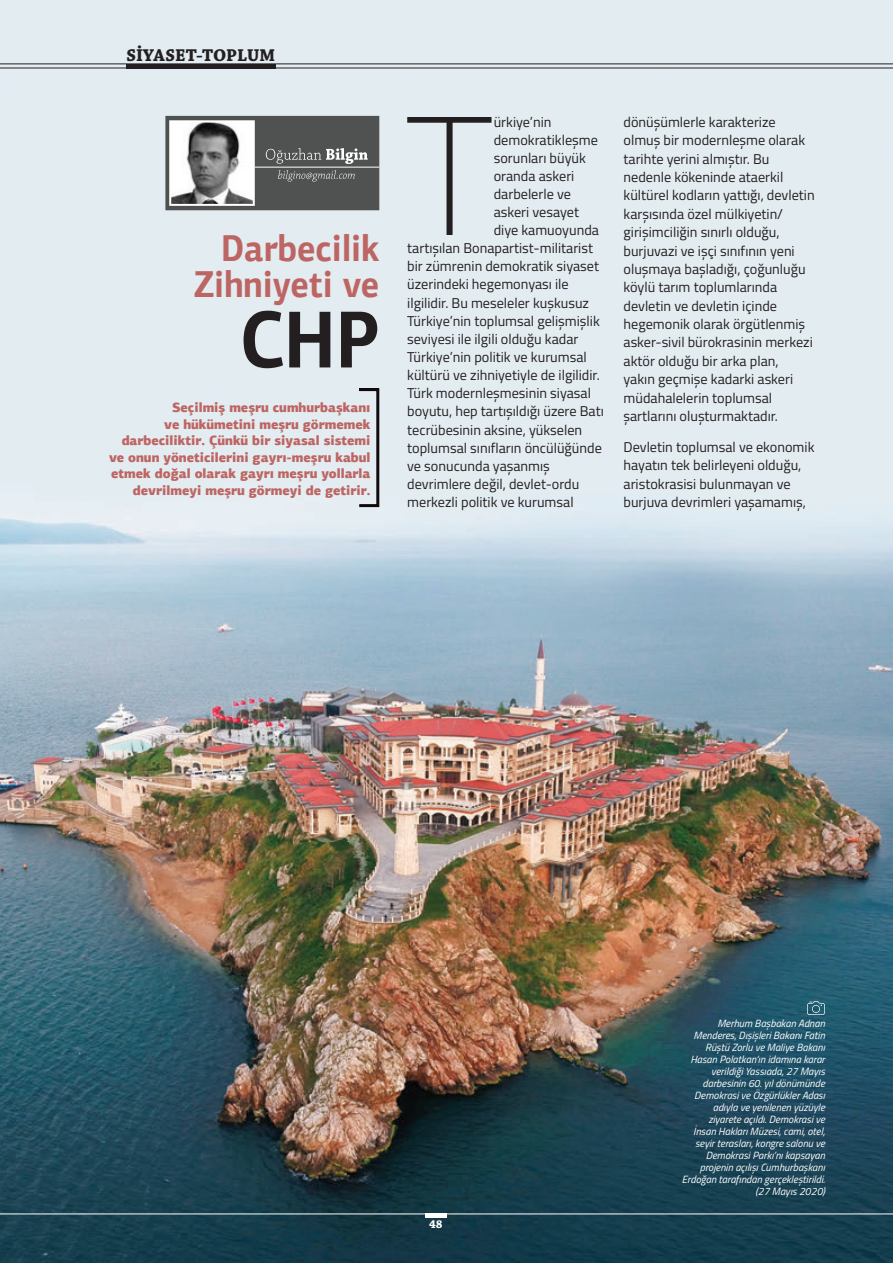
<style>
.page{position:relative;width:893px;height:1263px;background:#fff}
.page>*{position:absolute;margin:0;border:0;box-sizing:border-box;transform-origin:0 0}
.t1{font:100 168.6px "Titillium Web";color:#231f20}
.t2{font:700 81px "PF Agora Sans Pro";color:#231f20;scale:.9 1}
.t3{font:700 37.5px/36px "PF Agora Sans Pro";color:#bd6563;text-align:right;scale:.9 1}
.t4{font:700 18px "Chaparral Pro";color:#231f20}
.t5{font:14.25px/18.3px "Titillium Web";color:#231f20}
.t6{font:900 13.5px/16.5px "PF Agora Sans Pro";color:#bd6563;text-align:right;scale:.95 1}
.t7{font:700 12px "Chaparral Pro";color:#fff}
.t8{font:italic 10.5px/12px "Titillium Web";color:#fff;text-align:right}
</style>
<div class="page">
<img style="left:0;top:0;width:893px;height:1263px">
<svg style="left:356px;top:386px;width:25px;height:123px;background:#c3cace"></svg>
<svg style="left:165px;top:116px;width:214px;height:94px"></svg>
<svg style="left:807px;top:1001px;width:18px;height:14px"></svg>
<hr style="left:0;top:64px;width:893px;height:1px;background:#231f20">
<hr style="left:0;top:68px;width:893px;height:1px;background:#231f20">
<hr style="left:126px;top:64px;width:150px;height:4px;background:#231f20">
<hr style="left:425px;top:1214px;width:21px;height:4px;background:#fff">
<hr style="left:0;top:1214px;width:893px;height:1px;background:#fff">
<p class="t4" style="left:126px;top:44px;width:150px">SİYASET-TOPLUM</p>
<h3 class="t3" style="left:194px;top:230px;width:207px">Darbecilik<br>Zihniyeti ve</h3>
<h2 class="t2" style="left:240px;top:288px;width:157px">CHP</h2>
<p class="t6" style="left:109px;top:399px;width:277px">Seçilmiş meşru cumhurbaşkanı<br>ve hükümetini meşru görmemek darbeciliktir. Çünkü bir siyasal sistemi ve onun yöneticilerini gayrı-meşru kabul etmek doğal olarak gayrı meşru yollarla devrilmeyi meşru görmeyi de getirir.</p>
<h1 class="t1" style="left:405px;top:56px;width:90px">T</h1>
<p class="t5" style="left:494px;top:112px;width:59px">ürkiye’nin</p>
<p class="t5" style="left:494px;top:130px;width:106px">demokratikleşme</p>
<p class="t5" style="left:494px;top:148px;width:94px">sorunları büyük</p>
<p class="t5" style="left:494px;top:166px;width:82px">oranda askeri</p>
<p class="t5" style="left:494px;top:184px;width:79px">darbelerle ve</p>
<p class="t5" style="left:494px;top:202px;width:87px">askeri vesayet</p>
<p class="t5" style="left:494px;top:220px;width:107px">diye kamuoyunda</p>
<p class="t5" style="left:407px;top:238px;width:187px">tartışılan Bonapartist-militarist</p>
<p class="t5" style="left:407px;top:256px;width:193px">bir zümrenin demokratik siyaset</p>
<p class="t5" style="left:407px;top:275px;width:163px">üzerindeki hegemonyası ile</p>
<p class="t5" style="left:407px;top:293px;width:183px">ilgilidir. Bu meseleler kuşkusuz</p>
<p class="t5" style="left:407px;top:311px;width:194px">Türkiye’nin toplumsal gelişmişlik</p>
<p class="t5" style="left:407px;top:329px;width:173px">seviyesi ile ilgili olduğu kadar</p>
<p class="t5" style="left:407px;top:347px;width:181px">Türkiye’nin politik ve kurumsal</p>
<p class="t5" style="left:407px;top:365px;width:194px">kültürü ve zihniyetiyle de ilgilidir.</p>
<p class="t5" style="left:407px;top:383px;width:185px">Türk modernleşmesinin siyasal</p>
<p class="t5" style="left:407px;top:402px;width:198px">boyutu, hep tartışıldığı üzere Batı</p>
<p class="t5" style="left:407px;top:420px;width:177px">tecrübesinin aksine, yükselen</p>
<p class="t5" style="left:407px;top:438px;width:196px">toplumsal sınıfların öncülüğünde</p>
<p class="t5" style="left:407px;top:456px;width:144px">ve sonucunda yaşanmış</p>
<p class="t5" style="left:407px;top:474px;width:174px">devrimlere değil, devlet-ordu</p>
<p class="t5" style="left:407px;top:492px;width:168px">merkezli politik ve kurumsal</p>
<p class="t5" style="left:623px;top:112px;width:193px">dönüşümlerle karakterize olmuş bir modernleşme olarak tarihte yerini almıştır. Bu nedenle kökeninde ataerkil kültürel kodların yattığı, devletin karşısında özel mülkiyetin/ girişimciliğin sınırlı olduğu, burjuvazi ve işçi sınıfının yeni oluşmaya başladığı, çoğunluğu köylü tarım toplumlarında devletin ve devletin içinde hegemonik olarak örgütlenmiş asker-sivil bürokrasinin merkezi aktör olduğu bir arka plan,<br>yakın geçmişe kadarki askeri müdahalelerin toplumsal şartlarını oluşturmaktadır.</p>
<p class="t5" style="left:623px;top:437px;width:192px">Devletin toplumsal ve ekonomik hayatın tek belirleyeni olduğu, aristokrasisi bulunmayan ve burjuva devrimleri yaşamamış,</p>
<p class="t7" style="left:429px;top:1217px;width:15px">48</p>
<p class="t8" style="left:682px;top:1017px;width:144px">Merhum Başbakan Adnan<br>Menderes, Dışişleri Bakanı Fatin<br>Rüştü Zorlu ve Maliye Bakanı<br>Hasan Polatkan’ın idamına karar verildiği Yassıada, 27 Mayıs darbesinin 60. yıl dönümünde<br>Demokrasi ve Özgürlükler Adası adıyla ve yenilenen yüzüyle ziyarete açıldı. Demokrasi ve<br>İnsan Hakları Müzesi, cami, otel, seyir terasları, kongre salonu ve<br>Demokrasi Parkı’nı kapsayan projenin açılışı Cumhurbaşkanı<br>Erdoğan tarafından gerçekleştirildi. (27 Mayıs 2020)</p>
</div>
